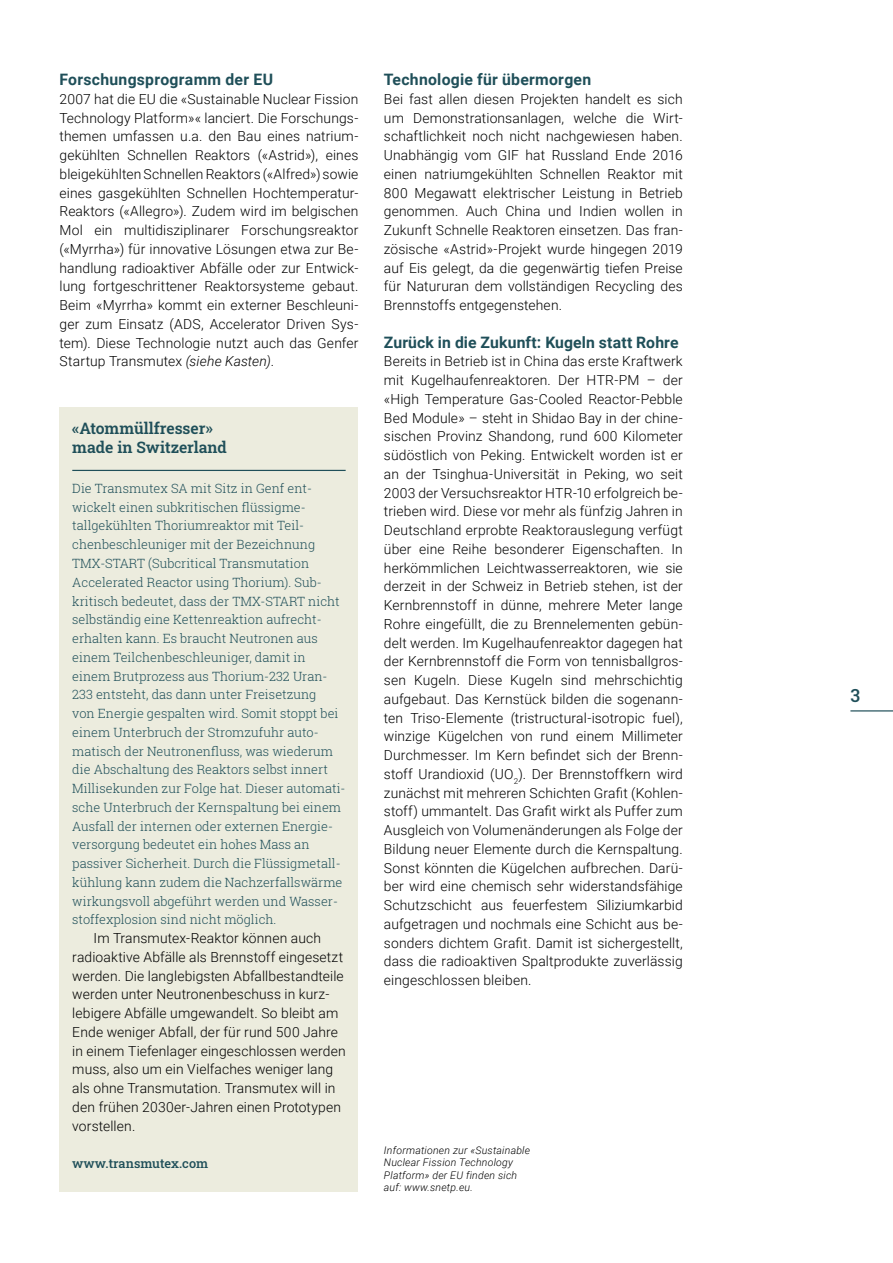
<style>
.page{position:relative;width:893px;height:1263px;background:#fff}
.page>*{position:absolute;margin:0;border:0;box-sizing:border-box;transform-origin:0 0}
.t1{font:500 18px "Roboto Slab";color:#1f4f59}
.t2{font:700 15.75px "Roboto";letter-spacing:.015em;color:#1f4f59}
.t3{font:600 15.75px/19.5px "Roboto Slab";color:#1f4f59}
.t4{font:300 13.8px/18.8px "Roboto";letter-spacing:.01em;color:#000;text-align:justify}
.t5{font:300 12.75px/18.8px "Roboto Slab";color:#1f4f59}
.t6{font:500 12.75px "Roboto Slab";color:#1f4f59}
.t7{font:italic 300 10.5px/12.6px "Roboto";letter-spacing:.02em;color:#000}
.s1{font-style:italic}
</style>
<div class="page">
<div style="left:60px;top:407px;width:298px;height:784px;background:#ececde"></div>
<hr style="left:72px;top:470px;width:274px;height:1px;background:#1f4f59">
<hr style="left:850px;top:710px;width:43px;height:1px;background:#1f4f59">
<p class="t2" style="left:60px;top:68px;width:215px">Forschungsprogramm der EU</p>
<p class="t4" style="left:60px;top:89px;width:300px">2007 hat die EU die «Sustainable Nuclear Fission Technology Platform»« lanciert. Die Forschungs&shy;themen umfassen u.a. den Bau eines natrium&shy;gekühlten Schnellen Reaktors («Astrid»), eines bleigekühlten Schnellen Reaktors («Alfred») sowie eines gasgekühlten Schnellen Hochtemperatur-Reaktors («Allegro»). Zudem wird im belgischen Mol ein multidisziplinarer Forschungsreaktor («Myrrha») für innovative Lösungen etwa zur Be&shy;handlung radioaktiver Abfälle oder zur Entwick&shy;lung fortgeschrittener Reaktorsysteme gebaut.<br>Beim «Myrrha» kommt ein externer Beschleuni&shy;ger zum Einsatz (ADS, Accelerator Driven Sys&shy;tem). Diese Technologie nutzt auch das Genfer Startup Transmutex <span class="s1">(siehe Kasten)</span>.</p>
<p class="t3" style="left:72px;top:418px;width:156px">«Atommüllfresser» made in Switzerland</p>
<p class="t5" style="left:72px;top:479px;width:275px">Die Transmutex SA mit Sitz in Genf ent&shy;wickelt einen subkritischen flüssigme&shy;tallgekühlten Thoriumreaktor mit Teil&shy;chenbeschleuniger mit der Bezeichnung TMX-START (Subcritical Transmutation Accelerated Reactor using Thorium). Sub&shy;kritisch bedeutet, dass der TMX-START nicht selbständig eine Kettenreaktion aufrecht&shy;erhalten kann. Es braucht Neutronen aus einem Teilchenbeschleuniger, damit in einem Brutprozess aus Thorium-232 Uran-233 entsteht, das dann unter Freisetzung<br>von Energie gespalten wird. Somit stoppt bei einem Unterbruch der Stromzufuhr auto&shy;matisch der Neutronenfluss, was wiederum die Abschaltung des Reaktors selbst innert Millisekunden zur Folge hat. Dieser automati&shy;sche Unterbruch der Kernspaltung bei einem Ausfall der internen oder externen Energie&shy;versorgung bedeutet ein hohes Mass an passiver Sicherheit. Durch die Flüssigmetall&shy;kühlung kann zudem die Nachzerfallswärme wirkungsvoll abgeführt werden und Wasser&shy;stoffexplosion sind nicht möglich.</p>
<p class="t4" style="left:72px;top:928px;width:275px;text-align:left;text-indent:21px">Im Transmutex-Reaktor können auch radioaktive Abfälle als Brennstoff eingesetzt werden. Die langlebigsten Abfallbestandteile werden unter Neutronenbeschuss in kurz&shy;lebigere Abfälle umgewandelt. So bleibt am Ende weniger Abfall, der für rund 500 Jahre in einem Tiefenlager eingeschlossen werden muss, also um ein Vielfaches weniger lang als ohne Transmutation. Transmutex will in den frühen 2030er-Jahren einen Prototypen vorstellen.</p>
<p class="t6" style="left:72px;top:1155px;width:137px">www.transmutex.com</p>
<p class="t2" style="left:384px;top:68px;width:209px">Technologie für übermorgen</p>
<p class="t4" style="left:384px;top:89px;width:300px">Bei fast allen diesen Projekten handelt es sich um Demonstrationsanlagen, welche die Wirt&shy;schaftlichkeit noch nicht nachgewiesen haben.<br>Unabhängig vom GIF hat Russland Ende 2016 einen natriumgekühlten Schnellen Reaktor mit 800 Megawatt elektrischer Leistung in Betrieb genommen. Auch China und Indien wollen in Zukunft Schnelle Reaktoren einsetzen. Das fran&shy;zösische «Astrid»-Projekt wurde hingegen 2019 auf Eis gelegt, da die gegenwärtig tiefen Preise für Natururan dem vollständigen Recycling des Brennstoffs entgegenstehen.</p>
<p class="t2" style="left:384px;top:331px;width:296px">Zurück in die Zukunft: Kugeln statt Rohre</p>
<p class="t4" style="left:384px;top:351px;width:300px">Bereits in Betrieb ist in China das erste Kraftwerk mit Kugelhaufenreaktoren. Der HTR-PM – der «High Temperature Gas-Cooled Reactor-Pebble Bed Module» – steht in Shidao Bay in der chine&shy;sischen Provinz Shandong, rund 600 Kilometer südöstlich von Peking. Entwickelt worden ist er an der Tsinghua-Universität in Peking, wo seit 2003 der Versuchsreaktor HTR-10 erfolgreich be&shy;trieben wird. Diese vor mehr als fünfzig Jahren in Deutschland erprobte Reaktorauslegung verfügt über eine Reihe besonderer Eigenschaften. In herkömmlichen Leichtwasserreaktoren, wie sie derzeit in der Schweiz in Betrieb stehen, ist der Kernbrennstoff in dünne, mehrere Meter lange Rohre eingefüllt, die zu Brennelementen gebün&shy;delt werden. Im Kugelhaufenreaktor dagegen hat der Kernbrennstoff die Form von tennisballgros&shy;sen Kugeln. Diese Kugeln sind mehrschichtig aufgebaut. Das Kernstück bilden die sogenann&shy;ten Triso-Elemente (tristructural-isotropic fuel), winzige Kügelchen von rund einem Millimeter Durchmesser. Im Kern befindet sich der Brenn&shy;stoff Urandioxid (UO<sub>2</sub>). Der Brennstoffkern wird zunächst mit mehreren Schichten Grafit (Kohlen&shy;stoff) ummantelt. Das Grafit wirkt als Puffer zum Ausgleich von Volumenänderungen als Folge der Bildung neuer Elemente durch die Kernspaltung.<br>Sonst könnten die Kügelchen aufbrechen. Darü&shy;ber wird eine chemisch sehr widerstandsfähige Schutzschicht aus feuerfestem Siliziumkarbid aufgetragen und nochmals eine Schicht aus be&shy;sonders dichtem Grafit. Damit ist sichergestellt, dass die radioaktiven Spaltprodukte zuverlässig eingeschlossen bleiben.</p>
<p class="t7" style="left:384px;top:1143px;width:148px">Informationen zur «Sustainable<br>Nuclear Fission Technology<br>Platform» der EU finden sich auf: www.snetp.eu.</p>
<h1 class="t1" style="left:850px;top:683px;width:11px">3</h1>
</div>
